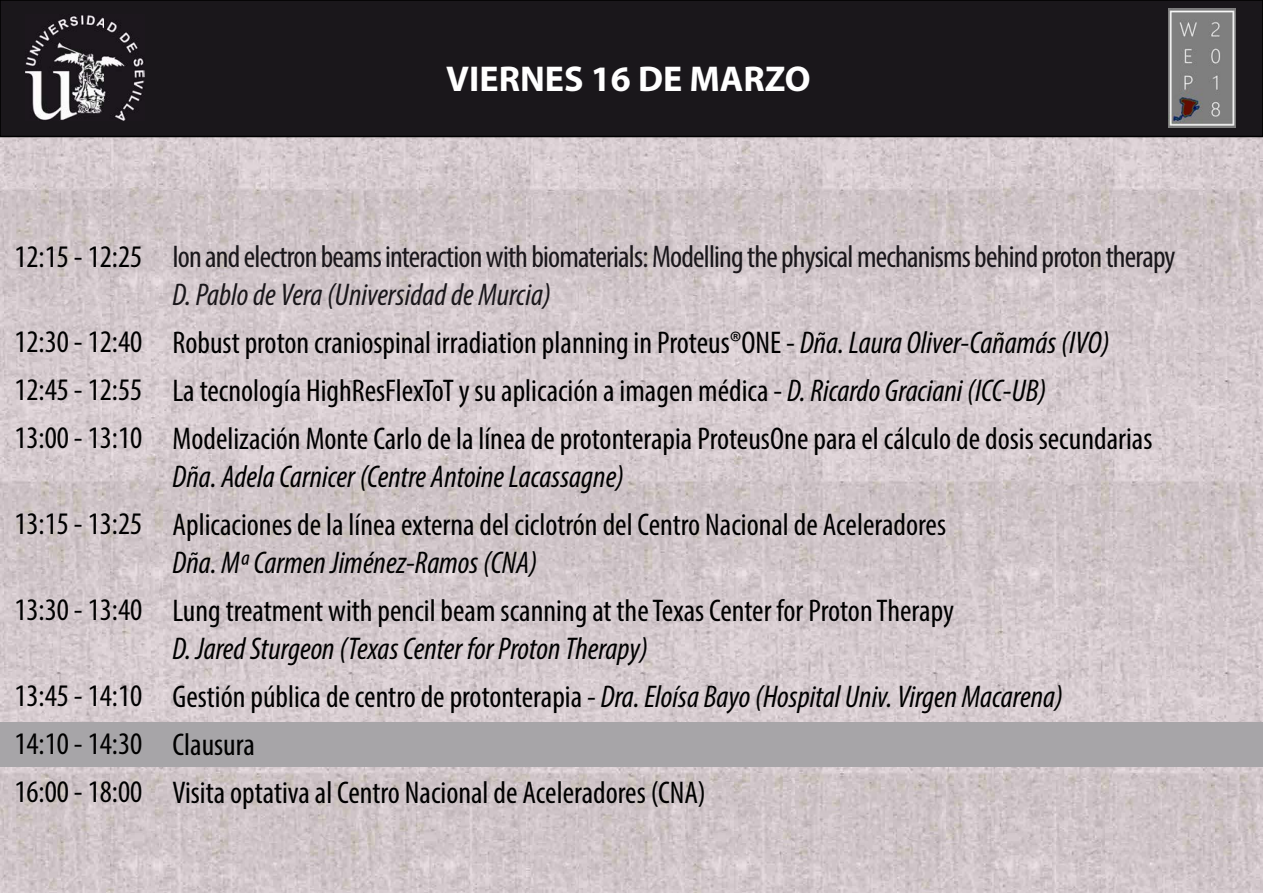
<style>
.page{position:relative;width:1263px;height:893px;background:#fff}
.page>*{position:absolute;margin:0;border:0;box-sizing:border-box;transform-origin:0 0}
.t1{font:700 36px "Myriad Pro";color:#fff}
.t2{font:condensed 31.5px/48px "Myriad Pro";color:#000;text-align:justify}
.t3{font:condensed 31.5px "Myriad Pro";letter-spacing:-.025em;color:#1a171b}
.t4{font:italic condensed 31.5px "Myriad Pro";color:#000}
.s1{font-style:italic;color:#1a171b}
.s2{font-style:italic}
</style>
<div class="page">
<img style="left:0;top:137px;width:1263px;height:756px">
<div style="left:0;top:0;width:1263px;height:136px;background:#1a171b"></div>
<div style="left:0;top:0;width:1263px;height:137px;border:2px solid #000"></div>
<img style="left:25px;top:15px;width:119px;height:106px">
<img style="left:1168px;top:8px;width:67px;height:120px">
<div style="left:0;top:723px;width:1263px;height:44px;background:#a7a5a8"></div>
<p class="t1" style="left:446px;top:56px;width:366px">VIERNES 16 DE MARZO</p>
<p class="t2" style="left:14px;top:232px;width:129px">12:15 - 12:25</p>
<p class="t2" style="left:14px;top:318px;width:129px">12:30 - 12:40<br>12:45 - 12:55<br>13:00 - 13:10</p>
<p class="t2" style="left:14px;top:499px;width:129px">13:15 - 13:25</p>
<p class="t2" style="left:14px;top:585px;width:129px">13:30 - 13:40</p>
<p class="t2" style="left:14px;top:671px;width:129px">13:45 - 14:10<br>14:10 - 14:30<br>16:00 - 18:00</p>
<p class="t3" style="left:173px;top:238px;width:1004px">Ion and electron beams interaction with biomaterials: Modelling the physical mechanisms behind proton therapy</p>
<p class="t2" style="left:173px;top:270px;width:981px;text-align:left"><span class="s1">D. Pablo de Vera (Universidad de Murcia)<br></span>Robust proton craniospinal irradiation planning in Proteus®ONE - <span class="s2">Dña. Laura Oliver-Cañamás (IVO)<br></span>La tecnología HighResFlexToT y su aplicación a imagen médica - <span class="s2">D. Ricardo Graciani (ICC-UB)<br></span>Modelización Monte Carlo de la línea de protonterapia ProteusOne para el cálculo de dosis secundarias</p>
<p class="t4" style="left:173px;top:457px;width:453px">Dña. Adela Carnicer (Centre Antoine Lacassagne)</p>
<p class="t2" style="left:173px;top:500px;width:775px">Aplicaciones de la línea externa del ciclotrón del Centro Nacional de Aceleradores</p>
<p class="t4" style="left:173px;top:543px;width:367px">Dña. Mª Carmen Jiménez-Ramos (CNA)</p>
<p class="t2" style="left:173px;top:586px;width:783px">Lung treatment with pencil beam scanning at the Texas Center for Proton Therapy</p>
<p class="t2" style="left:173px;top:624px;width:892px;text-align:left"><span class="s2">D. Jared Sturgeon (Texas Center for Proton Therapy)<br></span>Gestión pública de centro de protonterapia - <span class="s2">Dra. Eloísa Bayo (Hospital Univ. Virgen Macarena)<br></span>Clausura<br>Visita optativa al Centro Nacional de Aceleradores (CNA)</p>
</div>
